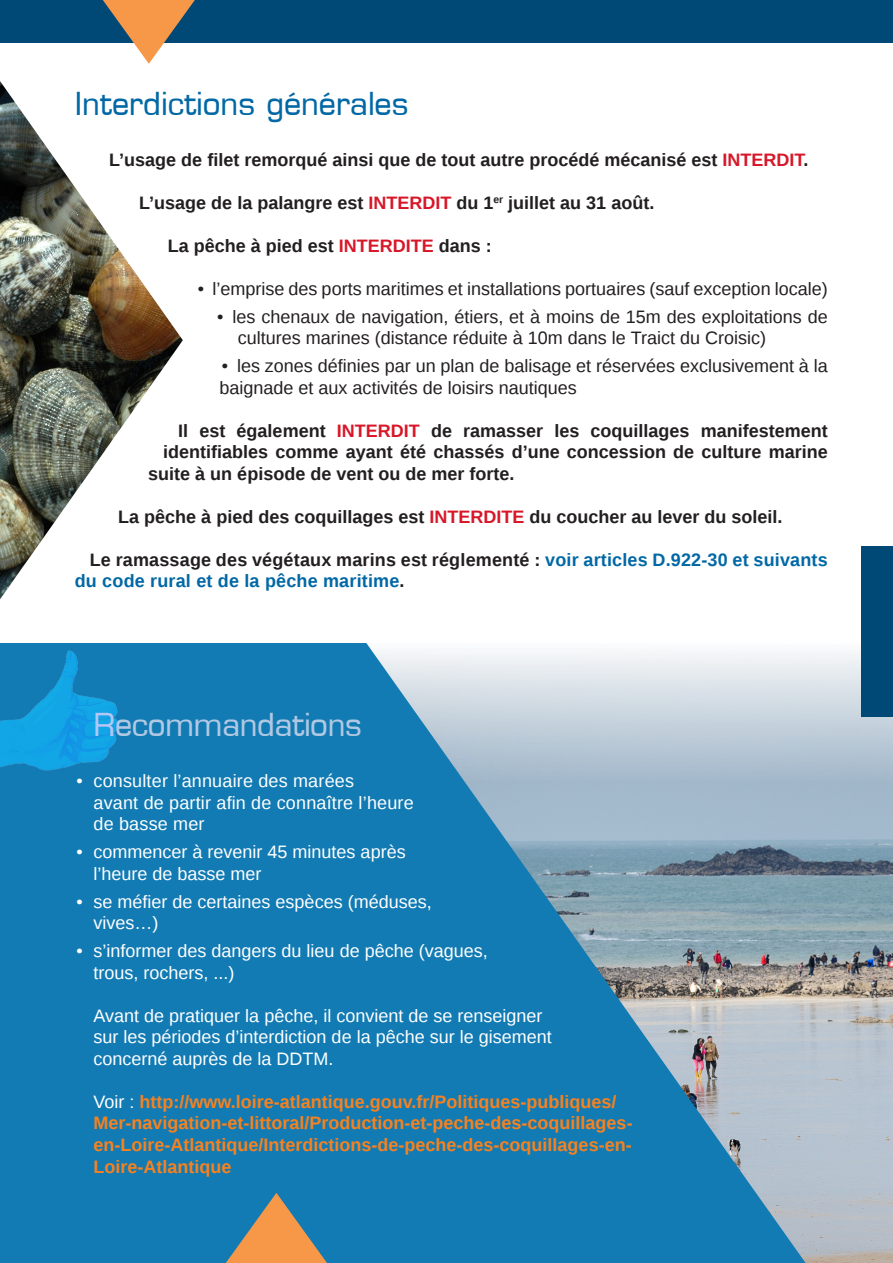
<style>
.page{position:relative;width:893px;height:1263px;background:#fff}
.page>*{position:absolute;margin:0;border:0;box-sizing:border-box;transform-origin:0 0}
.Titre{font:33px "Eural DB Normal";letter-spacing:.01em;color:#0068a5}
.Titre-2{font:33px "Eural DB Normal";color:#b1c8e2}
.Paragraphe_normal{font:700 18px "Liberation Sans";color:#231f20}
.Paragraphe_normal-2{font:18px/21.6px "Liberation Sans";color:#fff}
.Paragraphe_normal-3{font:18px/21.6px "Liberation Sans";color:#231f20}
.Paragraphe_normal-4{font:700 18px/21.6px "Liberation Sans";color:#f58220}
.Paragraphe_normal-5{font:700 18px/21.6px "Liberation Sans";letter-spacing:.01em;color:#0068a5}
.s1{color:#d71729}
.s2{color:#231f20}
.s3{font-weight:400;color:#fff}
</style>
<div class="page">
<img style="left:806px;top:653px;width:87px;height:610px">
<svg style="left:0;top:643px;width:806px;height:620px;background:#3f8eb9"></svg>
<img style="left:0;top:81px;width:183px;height:518px">
<div style="left:0;top:0;width:893px;height:43px;background:#004876"></div>
<hr style="left:892px;top:1157px;width:1px;height:106px;background:#004876">
<div style="left:861px;top:546px;width:32px;height:170px;background:#004876"></div>
<svg style="left:103px;top:0;width:92px;height:64px"></svg>
<svg style="left:226px;top:1193px;width:101px;height:70px;background:#85897d"></svg>
<img style="left:0;top:650px;width:118px;height:120px">
<p class="Titre" style="left:75px;top:85px;width:335px">Interdictions générales</p>
<p class="Paragraphe_normal" style="left:109px;top:147px;width:701px">L’usage de filet remorqué ainsi que de tout autre procédé mécanisé est <span class="s1">INTERDIT</span>.</p>
<p class="Paragraphe_normal" style="left:139px;top:190px;width:517px">L’usage de la palangre est <span class="s1">INTERDIT</span> du 1<sup>er</sup> juillet au 31 août.</p>
<p class="Paragraphe_normal" style="left:168px;top:233px;width:326px">La pêche à pied est <span class="s1">INTERDITE</span> dans :</p>
<p class="Paragraphe_normal-3" style="left:198px;top:278px;width:631px">• l’emprise des ports maritimes et installations portuaires (sauf exception locale)</p>
<p class="Paragraphe_normal-3" style="left:238px;top:306px;width:591px;text-indent:-21px">• les chenaux de navigation, étiers, et à moins de 15m des exploitations de cultures marines (distance réduite à 10m dans le Traict du Croisic)</p>
<p class="Paragraphe_normal-3" style="left:220px;top:356px;width:610px">• les zones définies par un plan de balisage et réservées exclusivement à la baignade et aux activités de loisirs nautiques</p>
<p class="Paragraphe_normal" style="left:178px;top:418px;width:651px">Il est également <span class="s1">INTERDIT</span> de ramasser les coquillages manifestement</p>
<p class="Paragraphe_normal" style="left:163px;top:440px;width:666px">identifiables comme ayant été chassés d’une concession de culture marine</p>
<p class="Paragraphe_normal" style="left:148px;top:461px;width:368px">suite à un épisode de vent ou de mer forte.</p>
<p class="Paragraphe_normal" style="left:118px;top:504px;width:666px">La pêche à pied des coquillages est <span class="s1">INTERDITE</span> du coucher au lever du soleil.</p>
<p class="Paragraphe_normal-5" style="left:75px;top:548px;width:754px;text-indent:15px"><span class="s2">Le ramassage des végétaux marins est réglementé :</span> voir articles D.922-30 et suivants du code rural et de la pêche maritime<span class="s2">.</span></p>
<p class="Titre-2" style="left:94px;top:706px;width:270px">Recommandations</p>
<p class="Paragraphe_normal-2" style="left:94px;top:771px;width:322px;text-indent:-17px">• consulter l’annuaire des marées<br>avant de partir afin de connaître l’heure de basse mer</p>
<p class="Paragraphe_normal-2" style="left:94px;top:842px;width:314px;text-indent:-17px">• commencer à revenir 45 minutes après l’heure de basse mer</p>
<p class="Paragraphe_normal-2" style="left:94px;top:891px;width:340px;text-indent:-17px">• se méfier de certaines espèces (méduses, vives…)</p>
<p class="Paragraphe_normal-2" style="left:94px;top:941px;width:396px;text-indent:-17px">• s’informer des dangers du lieu de pêche (vagues, trous, rochers, ...)</p>
<p class="Paragraphe_normal-2" style="left:94px;top:1005px;width:460px">Avant de pratiquer la pêche, il convient de se renseigner sur les périodes d’interdiction de la pêche sur le gisement concerné auprès de la DDTM.</p>
<p class="Paragraphe_normal-4" style="left:94px;top:1090px;width:541px"><span class="s3">Voir :</span> http://www.loire-atlantique.gouv.fr/Politiques-publiques/ Mer-navigation-et-littoral/Production-et-peche-des-coquillages&shy;en-Loire-Atlantique/Interdictions-de-peche-des-coquillages-en-Loire-Atlantique</p>
</div>
